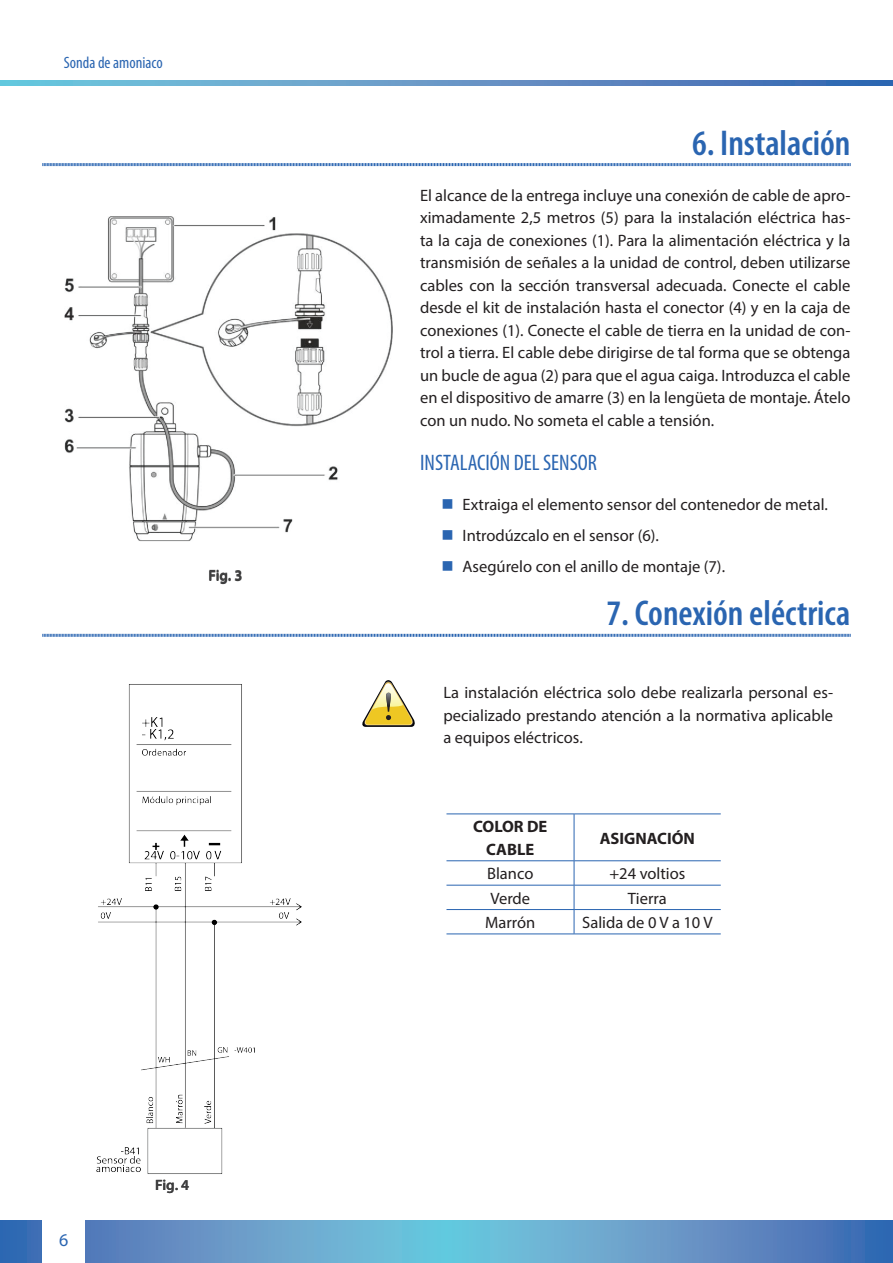
<style>
.page{position:relative;width:893px;height:1263px;background:#fff}
.page>*{position:absolute;margin:0;border:0;box-sizing:border-box;transform-origin:0 0}
._01__Titulos__Nivel{font:600 condensed 36px "Myriad Pro";color:#2a65b1}
._01__Titulos__Nivel-2{font:condensed 22.5px "Myriad Pro";color:#2a65b1}
.t1{font:18px "Myriad Pro";color:#2a65b1}
._01__Normal{font:16.5px/22.5px "Myriad Pro";color:#231f20;text-align:justify}
._01__Normal-2{font:700 16.5px/22.5px "Myriad Pro";color:#231f20;text-align:center}
.t2{font:condensed 16.5px "Myriad Pro";color:#2a65b1}
._02__Pies_de_imágene{font:600 15px "Myriad Pro";letter-spacing:-.01em;color:#3e3e3f}
</style>
<div class="page">
<svg style="left:0;top:1220px;width:893px;height:43px"></svg>
<svg style="left:0;top:81px;width:893px;height:4px"></svg>
<div style="left:43px;top:1218px;width:42px;height:45px;background:#fff"></div>
<img style="left:64px;top:216px;width:329px;height:326px">
<svg style="left:42px;top:163px;width:809px;height:4px"></svg>
<svg style="left:362px;top:680px;width:53px;height:47px"></svg>
<hr style="left:446px;top:814px;width:128px;height:1px;background:#2a65b1">
<hr style="left:574px;top:814px;width:147px;height:1px;background:#2a65b1">
<hr style="left:574px;top:814px;width:1px;height:46px;background:#2a65b1">
<hr style="left:446px;top:860px;width:128px;height:1px;background:#2a65b1">
<hr style="left:574px;top:860px;width:147px;height:1px;background:#2a65b1">
<hr style="left:446px;top:885px;width:128px;height:1px;background:#2a65b1">
<hr style="left:574px;top:885px;width:147px;height:1px;background:#2a65b1">
<hr style="left:446px;top:909px;width:128px;height:1px;background:#2a65b1">
<hr style="left:574px;top:909px;width:147px;height:1px;background:#2a65b1">
<svg style="left:574px;top:861px;width:1px;height:73px"></svg>
<hr style="left:446px;top:934px;width:128px;height:1px;background:#2a65b1">
<hr style="left:574px;top:934px;width:147px;height:1px;background:#2a65b1">
<svg style="left:42px;top:633px;width:809px;height:4px"></svg>
<img style="left:96px;top:684px;width:206px;height:490px">
<p class="t2" style="left:64px;top:52px;width:100px">Sonda de amoniaco</p>
<p class="_02__Pies_de_imágene" style="left:208px;top:565px;width:36px">Fig. 3</p>
<p class="t1" style="left:59px;top:1229px;width:11px">6</p>
<p class="_02__Pies_de_imágene" style="left:155px;top:1175px;width:36px">Fig. 4</p>
<p class="_01__Titulos__Nivel" style="left:692px;top:123px;width:160px">6. Instalación</p>
<p class="_01__Normal" style="left:420px;top:184px;width:432px">El alcance de la entrega incluye una conexión de cable de apro&shy;ximadamente 2,5 metros (5) para la instalación eléctrica has&shy;ta la caja de conexiones (1). Para la alimentación eléctrica y la transmisión de señales a la unidad de control, deben utilizarse cables con la sección transversal adecuada. Conecte el cable desde el kit de instalación hasta el conector (4) y en la caja de conexiones (1). Conecte el cable de tierra en la unidad de con&shy;trol a tierra. El cable debe dirigirse de tal forma que se obtenga un bucle de agua (2) para que el agua caiga. Introduzca el cable en el dispositivo de amarre (3) en la lengüeta de montaje. Átelo con un nudo. No someta el cable a tensión.</p>
<p class="_01__Titulos__Nivel-2" style="left:420px;top:449px;width:179px">INSTALACIÓN DEL SENSOR</p>
<p class="_01__Normal" style="left:463px;top:493px;width:367px">Extraiga el elemento sensor del contenedor de metal.</p>
<p class="_01__Normal" style="left:463px;top:524px;width:198px">Introdúzcalo en el sensor (6).</p>
<p class="_01__Normal" style="left:463px;top:555px;width:264px">Asegúrelo con el anillo de montaje (7).</p>
<p class="_01__Titulos__Nivel" style="left:607px;top:594px;width:245px">7. Conexión eléctrica</p>
<p class="_01__Normal" style="left:443px;top:681px;width:391px">La instalación eléctrica solo debe realizarla personal es&shy;pecializado prestando atención a la normativa aplicable a equipos eléctricos.</p>
<p class="_01__Normal-2" style="left:473px;top:815px;width:76px">COLOR DE<br>CABLE</p>
<p class="_01__Normal-2" style="left:600px;top:826px;width:97px">ASIGNACIÓN</p>
<p class="_01__Normal" style="left:487px;top:862px;width:48px">Blanco</p>
<p class="_01__Normal" style="left:609px;top:862px;width:77px">+24 voltios</p>
<p class="_01__Normal" style="left:490px;top:886px;width:41px">Verde</p>
<p class="_01__Normal" style="left:628px;top:886px;width:40px">Tierra</p>
<p class="_01__Normal" style="left:485px;top:911px;width:52px">Marrón</p>
<p class="_01__Normal" style="left:582px;top:911px;width:132px">Salida de 0 V a 10 V</p>
</div>
